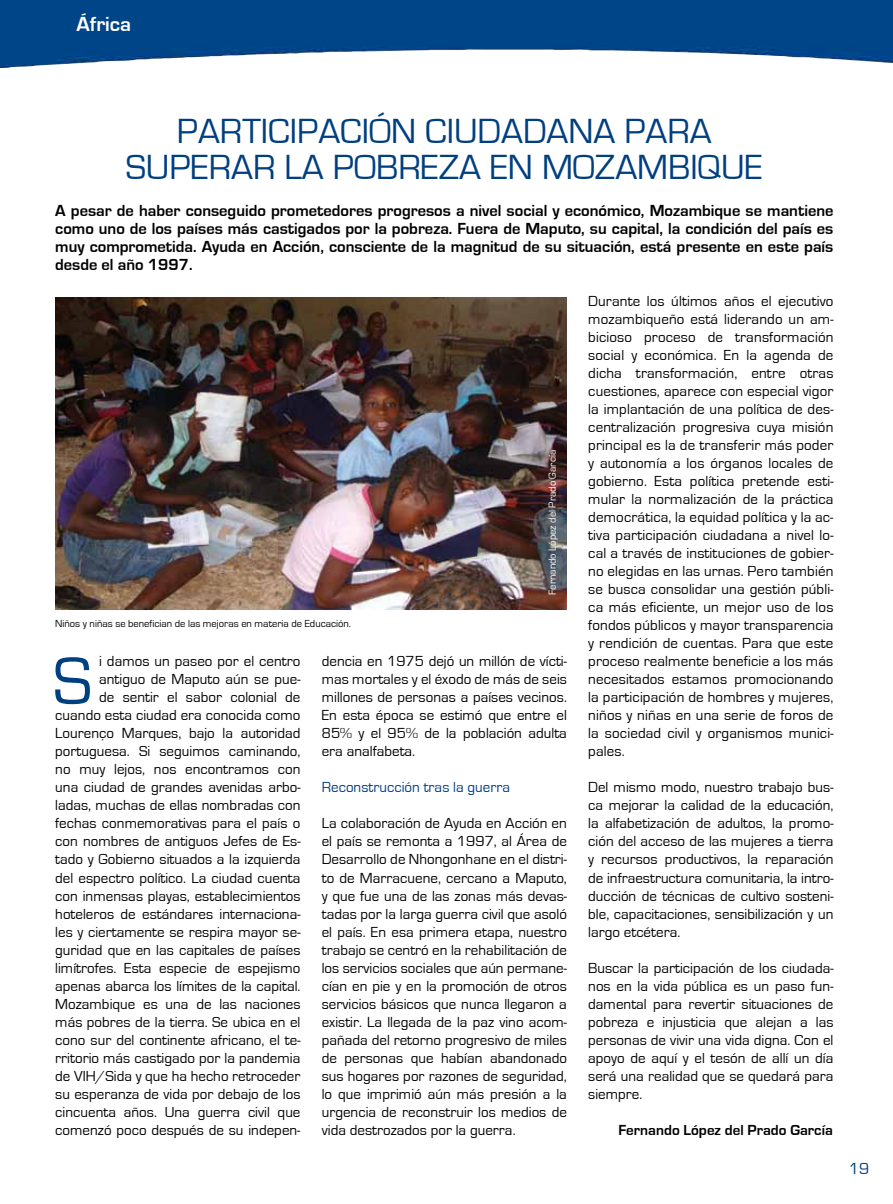
<style>
.page{position:relative;width:893px;height:1204px;background:#fff}
.page>*{position:absolute;margin:0;border:0;box-sizing:border-box;transform-origin:0 0}
.t1{font:69px "Eurostile";color:#003f80}
.t2{font:36px/36px "Eurostile";color:#003f80;text-align:center}
.t3{font:700 21px "Eurostile";color:#fff}
.t4{font:700 16.5px/18px "Eurostile";color:#000;text-align:justify}
.t5{font:16.5px "Eurostile";color:#003f80}
.t6{font:15px/18px "Eurostile";color:#000;text-align:justify}
.t7{font:700 15px "Eurostile";color:#000}
.t8{font:15px "Eurostile";color:#003f80}
.t9{font:10.5px "Eurostile";color:#000}
.t10{font:10.5px "Eurostile";color:#fff}
</style>
<div class="page">
<img style="left:0;top:0;width:893px;height:68px">
<img style="left:55px;top:298px;width:512px;height:311px">
<h3 class="t3" style="left:77px;top:12px;width:56px">África</h3>
<h2 class="t2" style="left:126px;top:114px;width:638px">PARTICIPACIÓN CIUDADANA PARA<br>SUPERAR LA POBREZA EN MOZAMBIQUE</h2>
<p class="t4" style="left:55px;top:202px;width:780px">A pesar de haber conseguido prometedores progresos a nivel social y económico, Mozambique se mantiene como uno de los países más castigados por la pobreza. Fuera de Maputo, su capital, la condición del país es muy comprometida. Ayuda en Acción, consciente de la magnitud de su situación, está presente en este país desde el año 1997.</p>
<p class="t9" style="left:55px;top:618px;width:297px">Niños y niñas se benefician de las mejoras en materia de Educación.</p>
<p class="t10" style="left:547px;top:594px;width:146px;rotate:-90deg">Fernando López del Prado García</p>
<p class="t6" style="left:55px;top:652px;width:247px;text-align:right">i damos un paseo por el centro antiguo de Maputo aún se pue-<br>de sentir el sabor colonial de cuando esta ciudad era conocida como Lourenço Marques, bajo la autoridad portuguesa. Si seguimos caminando, no muy lejos, nos encontramos con una ciudad de grandes avenidas arbo&shy;ladas, muchas de ellas nombradas con fechas conmemorativas para el país o con nombres de antiguos Jefes de Es&shy;tado y Gobierno situados a la izquierda del espectro político. La ciudad cuenta con inmensas playas, establecimientos hoteleros de estándares internaciona&shy;les y ciertamente se respira mayor se&shy;guridad que en las capitales de países limítrofes. Esta especie de espejismo apenas abarca los límites de la capital.<br>Mozambique es una de las naciones más pobres de la tierra. Se ubica en el cono sur del continente africano, el te&shy;rritorio más castigado por la pandemia de VIH/Sida y que ha hecho retroceder su esperanza de vida por debajo de los cincuenta años. Una guerra civil que comenzó poco después de su indepen-</p>
<p class="t6" style="left:322px;top:652px;width:247px">dencia en 1975 dejó un millón de vícti&shy;mas mortales y el éxodo de más de seis millones de personas a países vecinos.<br>En esta época se estimó que entre el 85% y el 95% de la población adulta era analfabeta.</p>
<h1 class="t1" style="left:53px;top:643px;width:40px">S</h1>
<p class="t8" style="left:322px;top:779px;width:190px">Reconstrucción tras la guerra</p>
<p class="t6" style="left:322px;top:814px;width:247px">La colaboración de Ayuda en Acción en el país se remonta a 1997, al Área de Desarrollo de Nhongonhane en el distri&shy;to de Marracuene, cercano a Maputo, y que fue una de las zonas más devas&shy;tadas por la larga guerra civil que asoló el país. En esa primera etapa, nuestro trabajo se centró en la rehabilitación de los servicios sociales que aún permane&shy;cían en pie y en la promoción de otros servicios básicos que nunca llegaron a existir. La llegada de la paz vino acom&shy;pañada del retorno progresivo de miles de personas que habían abandonado sus hogares por razones de seguridad, lo que imprimió aún más presión a la urgencia de reconstruir los medios de vida destrozados por la guerra.</p>
<p class="t6" style="left:588px;top:292px;width:247px">Durante los últimos años el ejecutivo mozambiqueño está liderando un am&shy;bicioso proceso de transformación social y económica. En la agenda de dicha transformación, entre otras cuestiones, aparece con especial vigor la implantación de una política de des&shy;centralización progresiva cuya misión principal es la de transferir más poder y autonomía a los órganos locales de gobierno. Esta política pretende esti&shy;mular la normalización de la práctica democrática, la equidad política y la ac&shy;tiva participación ciudadana a nivel lo&shy;cal a través de instituciones de gobier&shy;no elegidas en las urnas. Pero también se busca consolidar una gestión públi&shy;ca más eficiente, un mejor uso de los fondos públicos y mayor transparencia y rendición de cuentas. Para que este proceso realmente beneficie a los más necesitados estamos promocionando la participación de hombres y mujeres, niños y niñas en una serie de foros de la sociedad civil y organismos munici&shy;pales.</p>
<p class="t6" style="left:588px;top:778px;width:247px">Del mismo modo, nuestro trabajo bus&shy;ca mejorar la calidad de la educación, la alfabetización de adultos, la promo&shy;ción del acceso de las mujeres a tierra y recursos productivos, la reparación de infraestructura comunitaria, la intro&shy;ducción de técnicas de cultivo sosteni&shy;ble, capacitaciones, sensibilización y un largo etcétera.</p>
<p class="t6" style="left:588px;top:958px;width:247px">Buscar la participación de los ciudada&shy;nos en la vida pública es un paso fun&shy;damental para revertir situaciones de pobreza e injusticia que alejan a las personas de vivir una vida digna. Con el apoyo de aquí y el tesón de allí un día será una realidad que se quedará para siempre.</p>
<p class="t7" style="left:618px;top:1121px;width:216px">Fernando López del Prado García</p>
<p class="t5" style="left:849px;top:1159px;width:22px">19</p>
</div>
